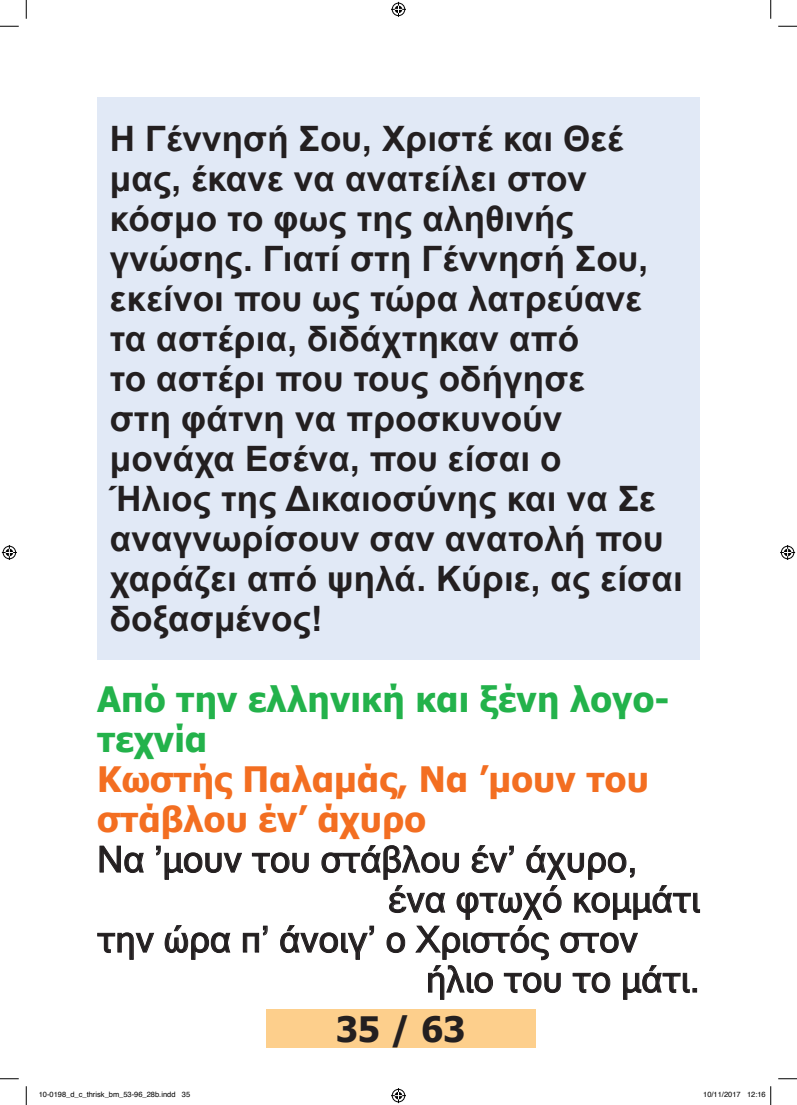
<style>
.page{position:relative;width:797px;height:1105px;background:#fff}
.page>*{position:absolute;margin:0;border:0;box-sizing:border-box;transform-origin:0 0}
.t1{font:36.25px "Microsoft Sans Serif";letter-spacing:.005em;color:#231f20}
.t2{font:700 35px/40px "Arial";letter-spacing:.005em;color:#231f20}
.t3{font:700 35px/40px "Tahoma";letter-spacing:.005em;color:#f36e21}
.t4{font:700 35px/40px "Tahoma";letter-spacing:.005em;color:#23b24b}
.t5{font:700 35px "Tahoma";color:#231f20}
.t6{font:7.5px "Helvetica";color:#000}
</style>
<div class="page">
<div style="left:266px;top:1009px;width:269px;height:39px;background:#fdcf8c"></div>
<div style="left:97px;top:97px;width:602px;height:562px;background:#e1e9f6"></div>
<svg style="left:97px;top:845px;width:603px;height:155px"></svg>
<svg style="left:0;top:25px;width:19px;height:2px"></svg>
<svg style="left:778px;top:25px;width:19px;height:2px"></svg>
<svg style="left:0;top:1078px;width:19px;height:1px"></svg>
<svg style="left:778px;top:1078px;width:19px;height:1px"></svg>
<svg style="left:25px;top:0;width:2px;height:19px"></svg>
<svg style="left:25px;top:1086px;width:2px;height:19px"></svg>
<svg style="left:770px;top:0;width:1px;height:19px"></svg>
<svg style="left:391px;top:2px;width:15px;height:15px"></svg>
<svg style="left:391px;top:1088px;width:15px;height:15px"></svg>
<svg style="left:2px;top:545px;width:15px;height:15px"></svg>
<svg style="left:780px;top:545px;width:15px;height:15px"></svg>
<svg style="left:770px;top:1086px;width:1px;height:19px"></svg>
<p class="t2" style="left:110px;top:120px;width:574px">Η Γέννησή Σου, Χριστέ και Θεέ μας, έκανε να ανατείλει στον κόσμο το φως της αληθινής γνώσης. Γιατί στη Γέννησή Σου, εκείνοι που ως τώρα λατρεύανε τα αστέρια, διδάχτηκαν από<br>το αστέρι που τους οδήγησε<br>στη φάτνη να προσκυνούν μονάχα Εσένα, που είσαι ο<br>Ήλιος της Δικαιοσύνης και να Σε αναγνωρίσουν σαν ανατολή που χαράζει από ψηλά. Κύριε, ας είσαι δοξασμένος!</p>
<p class="t4" style="left:97px;top:677px;width:574px">Από την ελληνική και ξένη λογο&shy;τεχνία</p>
<p class="t3" style="left:97px;top:757px;width:553px">Κωστής Παλαμάς, Να ’μουν του στάβλου έν’ άχυρο</p>
<p class="t1" style="left:97px;top:839px;width:542px">Να ’μουν του στάβλου έν’ άχυρο,</p>
<p class="t1" style="left:388px;top:879px;width:313px">ένα φτωχό κομμάτι</p>
<p class="t1" style="left:97px;top:919px;width:542px">την ώρα π’ άνοιγ’ ο Χριστός στον</p>
<p class="t1" style="left:426px;top:959px;width:275px">ήλιο του το μάτι.</p>
<p class="t5" style="left:335px;top:1004px;width:131px">35 / 63</p>
<p class="t6" style="left:39px;top:1089px;width:153px">10-0198_d_c_thrisk_bm_53-96_28b.indd 35</p>
<p class="t6" style="left:703px;top:1089px;width:64px">10/11/2017 12:16</p>
</div>
